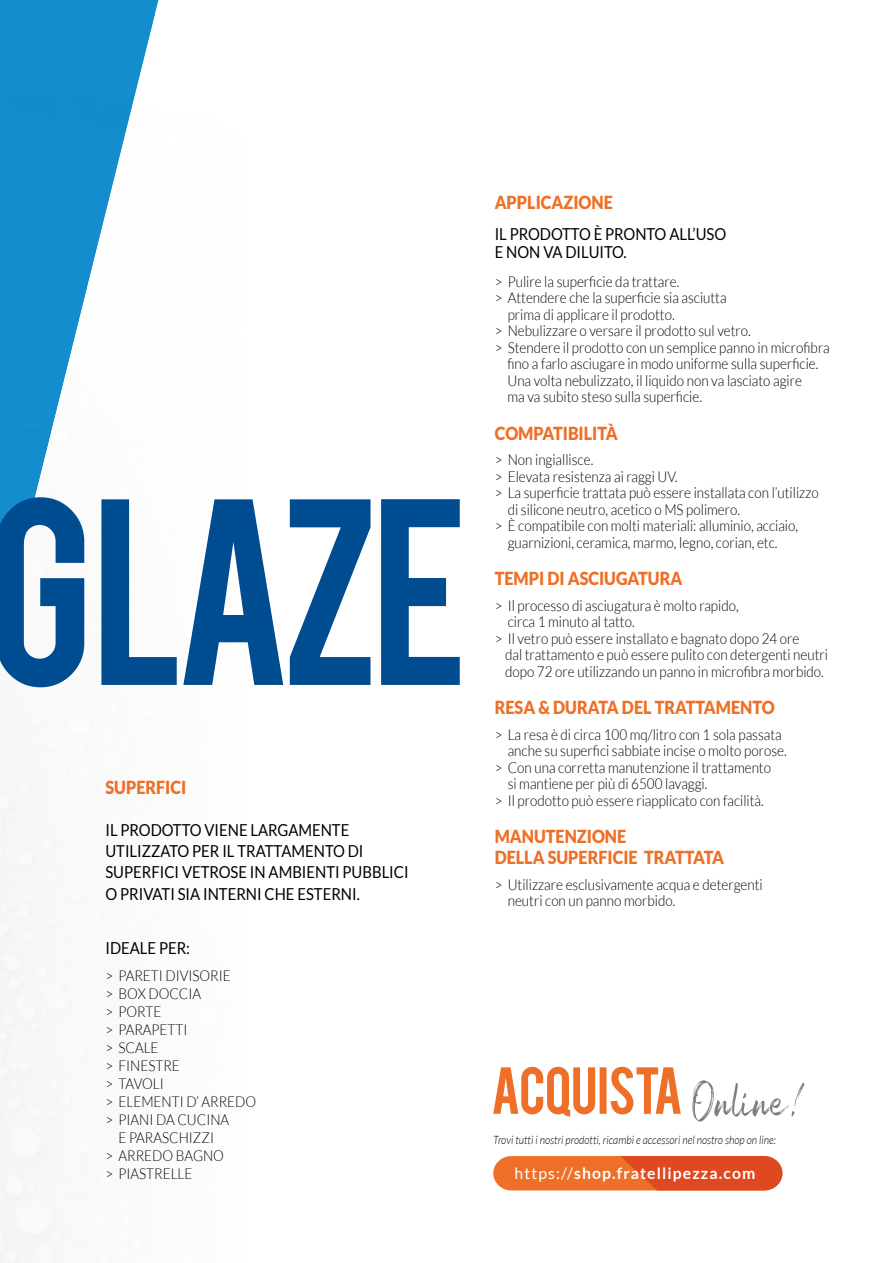
<style>
.page{position:relative;width:893px;height:1263px;background:#fff}
.page>*{position:absolute;margin:0;border:0;box-sizing:border-box;transform-origin:0 0}
.t1{font:208.5px "Bebas";letter-spacing:-.05em;color:#004c90}
.t2{font:900 18px/21px "Lato";color:#ee7028;scale:.9 1}
.t3{font:16.5px/21px "Lato";color:#000;scale:.9 1}
.t4{font:700 15.75px "Lato";letter-spacing:.07em;color:#fff}
.t5{font:300 15px/16.5px "Lato";color:#000;scale:.9 1}
.t6{font:italic 300 11.55px "Lato";color:#000;scale:.9 1}
.s1{font-weight:400}
</style>
<div class="page">
<div style="left:0;top:0;width:158px;height:13px;background:#138dcd"></div>
<img style="left:0;top:13px;width:155px;height:624px">
<svg style="left:493px;top:1156px;width:289px;height:34px;background:#e7602a"></svg>
<svg style="left:493px;top:1067px;width:188px;height:49px"></svg>
<svg style="left:692px;top:1080px;width:112px;height:41px"></svg>
<h1 class="t1" style="left:-13px;top:440px;width:483px">GLAZE</h1>
<p class="t2" style="left:105px;top:777px;width:91px">SUPERFICI</p>
<p class="t3" style="left:105px;top:820px;width:338px">IL PRODOTTO VIENE LARGAMENTE UTILIZZATO PER IL TRATTAMENTO DI SUPERFICI VETROSE IN AMBIENTI PUBBLICI O PRIVATI SIA INTERNI CHE ESTERNI.</p>
<p class="t3" style="left:105px;top:937px;width:96px">IDEALE PER:</p>
<p class="t5" style="left:105px;top:967px;width:141px">&gt; PARETI DIVISORIE</p>
<p class="t5" style="left:105px;top:985px;width:108px">&gt; BOX DOCCIA</p>
<p class="t5" style="left:105px;top:1003px;width:64px">&gt; PORTE</p>
<p class="t5" style="left:105px;top:1021px;width:93px">&gt; PARAPETTI</p>
<p class="t5" style="left:105px;top:1039px;width:61px">&gt; SCALE</p>
<p class="t5" style="left:105px;top:1057px;width:84px">&gt; FINESTRE</p>
<p class="t5" style="left:105px;top:1075px;width:66px">&gt; TAVOLI</p>
<p class="t5" style="left:105px;top:1093px;width:169px">&gt; ELEMENTI D’ ARREDO</p>
<p class="t5" style="left:105px;top:1111px;width:139px">&gt; PIANI DA CUCINA</p>
<p class="t5" style="left:118px;top:1129px;width:108px">E PARASCHIZZI</p>
<p class="t5" style="left:105px;top:1147px;width:133px">&gt; ARREDO BAGNO</p>
<p class="t5" style="left:105px;top:1165px;width:98px">&gt; PIASTRELLE</p>
<p class="t2" style="left:495px;top:191px;width:133px">APPLICAZIONE</p>
<p class="t3" style="left:495px;top:225px;width:259px;line-height:18px">IL PRODOTTO È PRONTO ALL’USO<br>E NON VA DILUITO.</p>
<p class="t5" style="left:495px;top:273px;width:207px">&gt; Pulire la superficie da trattare.</p>
<p class="t5" style="left:495px;top:290px;width:259px">&gt; Attendere che la superficie sia asciutta</p>
<p class="t5" style="left:508px;top:306px;width:187px">prima di applicare il prodotto.</p>
<p class="t5" style="left:495px;top:323px;width:286px">&gt; Nebulizzare o versare il prodotto sul vetro.</p>
<p class="t5" style="left:495px;top:339px;width:374px">&gt; Stendere il prodotto con un semplice panno in microfibra</p>
<p class="t5" style="left:507px;top:356px;width:347px">fino a farlo asciugare in modo uniforme sulla superficie.</p>
<p class="t5" style="left:507px;top:372px;width:329px">Una volta nebulizzato, il liquido non va lasciato agire</p>
<p class="t5" style="left:507px;top:389px;width:218px">ma va subito steso sulla superficie.</p>
<p class="t2" style="left:495px;top:422px;width:138px">COMPATIBILITÀ</p>
<p class="t5" style="left:495px;top:452px;width:111px">&gt; Non ingiallisce.</p>
<p class="t5" style="left:495px;top:468px;width:205px">&gt; Elevata resistenza ai raggi UV.</p>
<p class="t5" style="left:495px;top:485px;width:362px">&gt; La superficie trattata può essere installata con l’utilizzo</p>
<p class="t5" style="left:508px;top:501px;width:260px">di silicone neutro, acetico o MS polimero.</p>
<p class="t5" style="left:495px;top:518px;width:339px">&gt; È compatibile con molti materiali: alluminio, acciaio,</p>
<p class="t5" style="left:508px;top:534px;width:301px">guarnizioni, ceramica, marmo, legno, corian, etc.</p>
<p class="t2" style="left:495px;top:568px;width:210px">TEMPI DI ASCIUGATURA</p>
<p class="t5" style="left:495px;top:597px;width:273px">&gt; Il processo di asciugatura è molto rapido,</p>
<p class="t5" style="left:508px;top:614px;width:143px">circa 1 minuto al tatto.</p>
<p class="t5" style="left:495px;top:630px;width:340px">&gt; Il vetro può essere installato e bagnato dopo 24 ore</p>
<p class="t5" style="left:505px;top:647px;width:360px">dal trattamento e può essere pulito con detergenti neutri</p>
<p class="t5" style="left:505px;top:663px;width:356px">dopo 72 ore utilizzando un panno in microfibra morbido.</p>
<p class="t2" style="left:495px;top:697px;width:313px">RESA &amp; DURATA DEL TRATTAMENTO</p>
<p class="t5" style="left:495px;top:726px;width:320px">&gt; La resa è di circa 100 mq/litro con 1 sola passata</p>
<p class="t5" style="left:508px;top:743px;width:312px">anche su superfici sabbiate incise o molto porose.</p>
<p class="t5" style="left:495px;top:759px;width:309px">&gt; Con una corretta manutenzione il trattamento</p>
<p class="t5" style="left:508px;top:776px;width:223px">si mantiene per più di 6500 lavaggi.</p>
<p class="t5" style="left:495px;top:792px;width:300px">&gt; Il prodotto può essere riapplicato con facilità.</p>
<p class="t2" style="left:495px;top:826px;width:257px">MANUTENZIONE<br>DELLA SUPERFICIE TRATTATA</p>
<p class="t5" style="left:508px;top:876px;width:285px;text-indent:-13px">&gt; Utilizzare esclusivamente acqua e detergenti neutri con un panno morbido.</p>
<p class="t6" style="left:493px;top:1133px;width:316px">Trovi tutti i nostri prodotti, ricambi e accessori nel nostro shop on line:</p>
<p class="t4" style="left:515px;top:1164px;width:242px"><span class="s1">https://</span>shop.fratellipezza.com</p>
</div>
